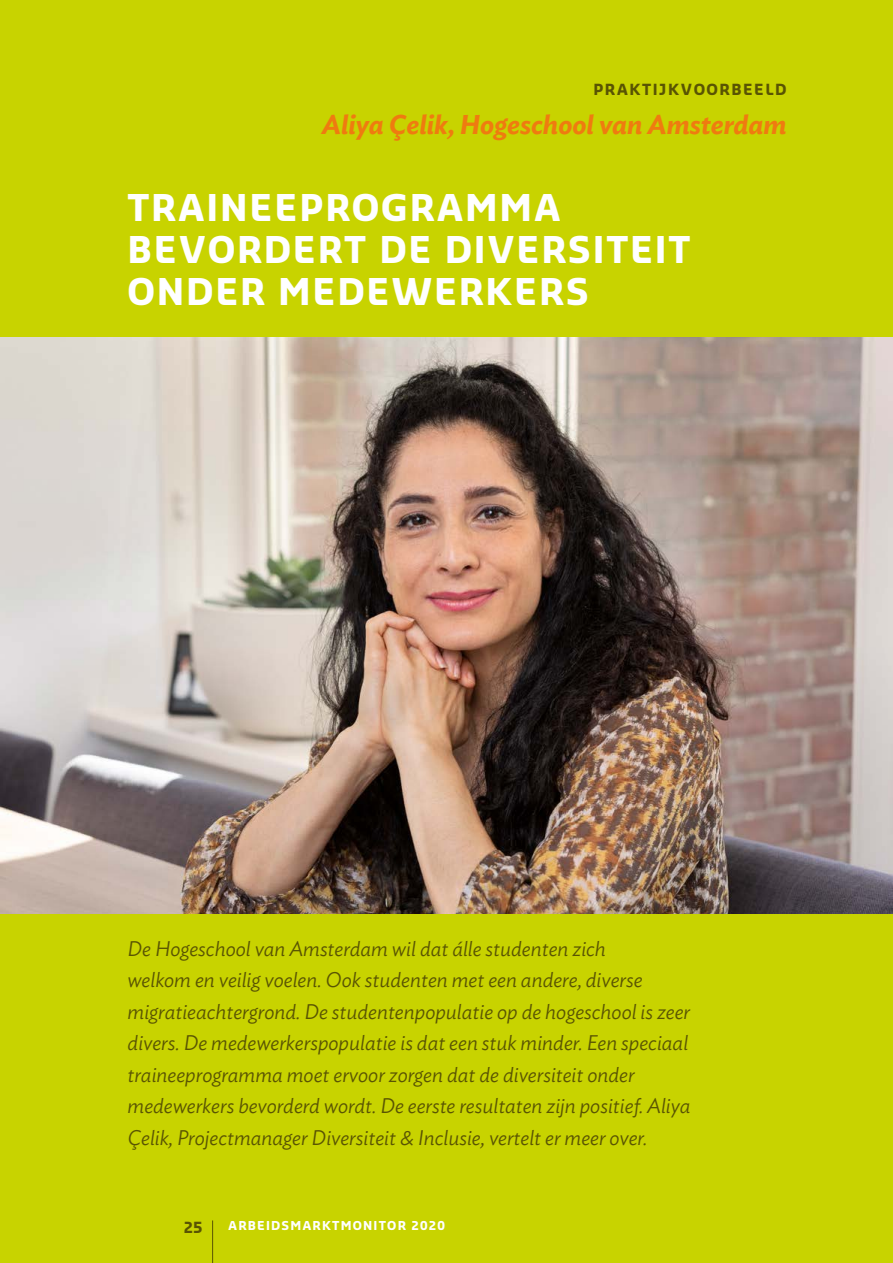
<style>
.page{position:relative;width:893px;height:1263px;background:#c8d300}
.page>*{position:absolute;margin:0;border:0;box-sizing:border-box;transform-origin:0 0}
.t1{font:700 36px/42px "Sansa Pro";letter-spacing:.05em;color:#fff}
.t2{font:italic 600 27px "Ideal Sans";color:#ef7b10}
.t3{font:italic 300 21px/31.5px "Ideal Sans";color:#595403}
.t4{font:700 15px "Sansa Pro";letter-spacing:.1em;color:#595403}
.t5{font:700 12px "Sansa Pro";letter-spacing:.1em;color:#fff}
</style>
<div class="page">
<img style="left:0;top:338px;width:893px;height:576px">
<hr style="left:212px;top:1220px;width:1px;height:43px;background:#595403">
<p class="t4" style="left:593px;top:79px;width:195px">PRAKTIJKVOORBEELD</p>
<p class="t2" style="left:322px;top:103px;width:466px">Aliya Çelik, Hogeschool van Amsterdam</p>
<h1 class="t1" style="left:128px;top:185px;width:564px">TRAINEEPROGRAMMA<br>BEVORDERT DE DIVERSITEIT<br>ONDER MEDEWERKERS</h1>
<p class="t3" style="left:128px;top:931px;width:564px">De Hogeschool van Amsterdam wil dat álle studenten zich<br>welkom en veilig voelen. Ook studenten met een andere, diverse migratieachtergrond. De studentenpopulatie op de hogeschool is zeer divers. De medewerkerspopulatie is dat een stuk minder. Een speciaal traineeprogramma moet ervoor zorgen dat de diversiteit onder medewerkers bevorderd wordt. De eerste resultaten zijn positief. Aliya Çelik, Projectmanager Diversiteit &amp; Inclusie, vertelt er meer over.</p>
<p class="t4" style="left:184px;top:1217px;width:20px">25</p>
<p class="t5" style="left:228px;top:1218px;width:218px">ARBEIDSMARKTMONITOR 2020</p>
</div>
